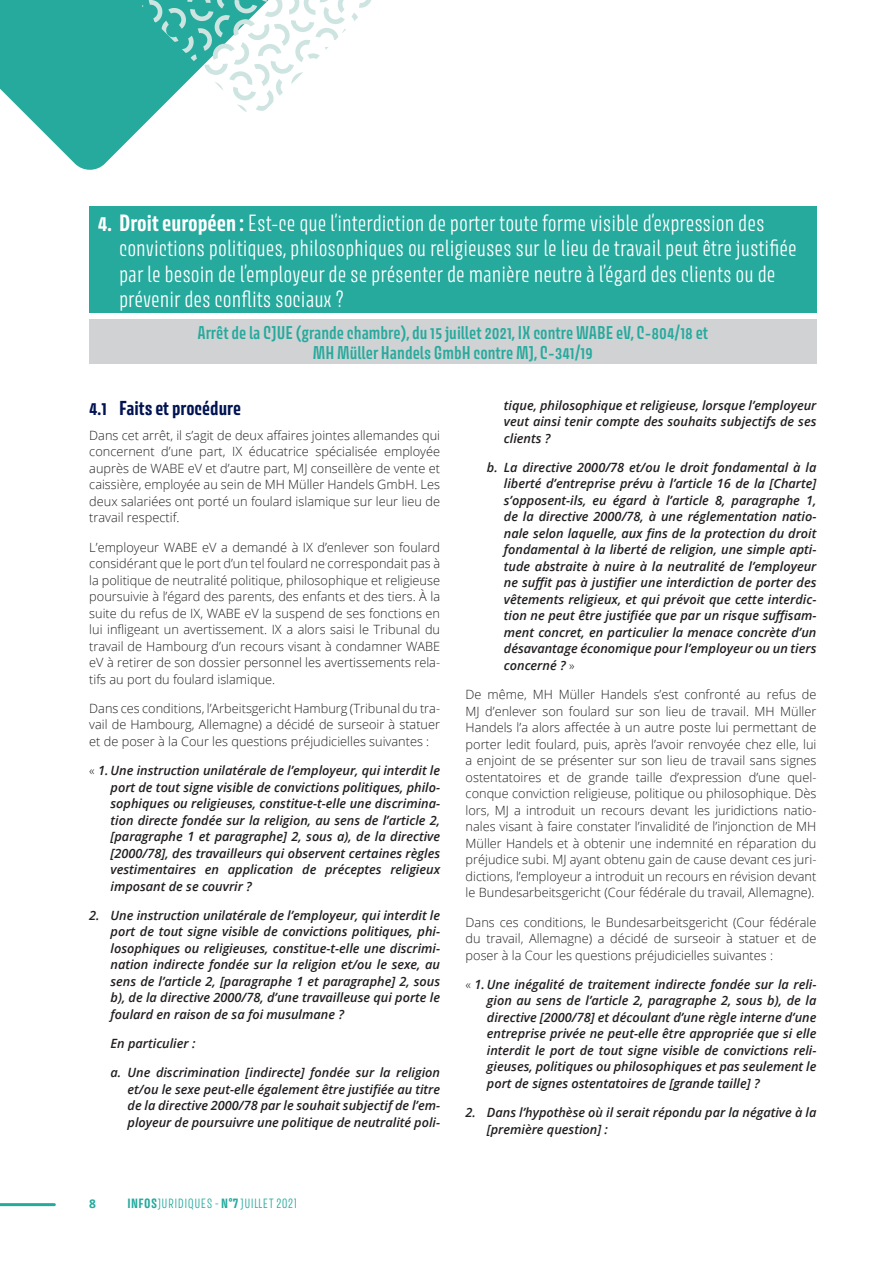
<style>
.page{position:relative;width:893px;height:1263px;background:#fff}
.page>*{position:absolute;margin:0;border:0;box-sizing:border-box;transform-origin:0 0}
.t1{font:300 21px/25.2px "Avory I Latn";color:#fff}
.t2{font:700 18px "Avory I Latn";color:#001352}
.Titre_ARRET{font:600 16.5px/19.8px "Avory I Latn";color:#25aa9d;text-align:center}
.Texte_courant{font:italic 600 12.75px/16.5px "Open Sans";color:#231f20;text-align:justify}
.Texte_courant-2{font:300 12.75px/16.5px "Open Sans";color:#231f20;text-align:justify}
.t3{font:300 12px "Avory I Latn";letter-spacing:.035em;color:#25aa9d}
.t4{font:700 12px "Open Sans";color:#25aa9d}
.s1{font-weight:700}
.s2{font-weight:300;font-style:normal}
</style>
<div class="page">
<svg style="left:0;top:0;width:154px;height:170px;fill:#25aa9d"></svg>
<hr style="left:0;top:1203px;width:54px;height:3px;background:#25aa9d">
<svg style="left:140px;top:0;width:231px;height:115px"></svg>
<div style="left:89px;top:206px;width:727px;height:107px;background:#25aa9d"></div>
<div style="left:89px;top:320px;width:727px;height:44px;background:#d1d2d4"></div>
<p class="t1" style="left:119px;top:211px;width:679px;text-indent:-21px"><span class="s1">4. Droit européen :</span> Est-ce que l’interdiction de porter toute forme visible d’expression des convictions politiques, philosophiques ou religieuses sur le lieu de travail peut être justifiée par le besoin de l’employeur de se présenter de manière neutre à l’égard des clients ou de prévenir des conflits sociaux ?</p>
<p class="Titre_ARRET" style="left:197px;top:323px;width:512px">Arrêt de la CJUE (grande chambre), du 15 juillet 2021, IX contre WABE eV, C-804/18 et<br>MH Müller Handels GmbH contre MJ, C-341/19</p>
<p class="t2" style="left:89px;top:396px;width:153px">4.1 Faits et procédure</p>
<p class="Texte_courant-2" style="left:89px;top:427px;width:352px">Dans cet arrêt, il s’agit de deux affaires jointes allemandes qui concernent d’une part, IX éducatrice spécialisée employée auprès de WABE eV et d’autre part, MJ conseillère de vente et caissière, employée au sein de MH Müller Handels GmbH. Les deux salariées ont porté un foulard islamique sur leur lieu de travail respectif.</p>
<p class="Texte_courant-2" style="left:89px;top:538px;width:352px">L’employeur WABE eV a demandé à IX d’enlever son foulard considérant que le port d’un tel foulard ne correspondait pas à la politique de neutralité politique, philosophique et religieuse poursuivie à l’égard des parents, des enfants et des tiers. À la suite du refus de IX, WABE eV la suspend de ses fonctions en lui infligeant un avertissement. IX a alors saisi le Tribunal du travail de Hambourg d’un recours visant à condamner WABE eV à retirer de son dossier personnel les avertissements rela&shy;tifs au port du foulard islamique.</p>
<p class="Texte_courant-2" style="left:89px;top:700px;width:352px">Dans ces conditions, l’Arbeitsgericht Hamburg (Tribunal du tra&shy;vail de Hambourg, Allemagne) a décidé de surseoir à statuer et de poser à la Cour les questions préjudicielles suivantes :</p>
<p class="Texte_courant" style="left:111px;top:762px;width:331px;text-indent:-21px"><span class="s2">«</span> 1. Une instruction unilatérale de l’employeur, qui interdit le port de tout signe visible de convictions politiques, philo&shy;sophiques ou religieuses, constitue-t-elle une discrimina&shy;tion directe fondée sur la religion, au sens de l’article 2, [paragraphe 1 et paragraphe] 2, sous a), de la directive [2000/78], des travailleurs qui observent certaines règles vestimentaires en application de préceptes religieux imposant de se couvrir ?</p>
<p class="Texte_courant" style="left:111px;top:907px;width:331px;text-indent:-21px">2. Une instruction unilatérale de l’employeur, qui interdit le port de tout signe visible de convictions politiques, phi&shy;losophiques ou religieuses, constitue-t-elle une discrimi&shy;nation indirecte fondée sur la religion et/ou le sexe, au sens de l’article 2, [paragraphe 1 et paragraphe] 2, sous b), de la directive 2000/78, d’une travailleuse qui porte le foulard en raison de sa foi musulmane ?</p>
<p class="Texte_courant" style="left:111px;top:1035px;width:86px">En particulier :</p>
<p class="Texte_courant" style="left:128px;top:1064px;width:314px;text-indent:-17px">a. Une discrimination [indirecte] fondée sur la religion et/ou le sexe peut-elle également être justifiée au titre de la directive 2000/78 par le souhait subjectif de l’em&shy;ployeur de poursuivre une politique de neutralité poli-</p>
<p class="Texte_courant" style="left:504px;top:397px;width:314px">tique, philosophique et religieuse, lorsque l’employeur veut ainsi tenir compte des souhaits subjectifs de ses clients ?</p>
<p class="Texte_courant" style="left:504px;top:459px;width:314px;text-indent:-17px">b. La directive 2000/78 et/ou le droit fondamental à la liberté d’entreprise prévu à l’article 16 de la [Charte] s’opposent-ils, eu égard à l’article 8, paragraphe 1, de la directive 2000/78, à une réglementation natio&shy;nale selon laquelle, aux fins de la protection du droit fondamental à la liberté de religion, une simple apti&shy;tude abstraite à nuire à la neutralité de l’employeur ne suffit pas à justifier une interdiction de porter des vêtements religieux, et qui prévoit que cette interdic&shy;tion ne peut être justifiée que par un risque suffisam&shy;ment concret, en particulier la menace concrète d’un désavantage économique pour l’employeur ou un tiers concerné ? <span class="s2">»</span></p>
<p class="Texte_courant-2" style="left:466px;top:686px;width:352px">De même, MH Müller Handels s’est confronté au refus de MJ d’enlever son foulard sur son lieu de travail. MH Müller Handels l’a alors affectée à un autre poste lui permettant de porter ledit foulard, puis, après l’avoir renvoyée chez elle, lui a enjoint de se présenter sur son lieu de travail sans signes ostentatoires et de grande taille d’expression d’une quel&shy;conque conviction religieuse, politique ou philosophique. Dès lors, MJ a introduit un recours devant les juridictions natio&shy;nales visant à faire constater l’invalidité de l’injonction de MH Müller Handels et à obtenir une indemnité en réparation du préjudice subi. MJ ayant obtenu gain de cause devant ces juri&shy;dictions, l’employeur a introduit un recours en révision devant le Bundesarbeitsgericht (Cour fédérale du travail, Allemagne).</p>
<p class="Texte_courant-2" style="left:466px;top:913px;width:352px">Dans ces conditions, le Bundesarbeitsgericht (Cour fédérale du travail, Allemagne) a décidé de surseoir à statuer et de poser à la Cour les questions préjudicielles suivantes :</p>
<p class="Texte_courant" style="left:487px;top:976px;width:331px;text-indent:-21px"><span class="s2">«</span> 1. Une inégalité de traitement indirecte fondée sur la reli&shy;gion au sens de l’article 2, paragraphe 2, sous b), de la directive [2000/78] et découlant d’une règle interne d’une entreprise privée ne peut-elle être appropriée que si elle interdit le port de tout signe visible de convictions reli&shy;gieuses, politiques ou philosophiques et pas seulement le port de signes ostentatoires de [grande taille] ?</p>
<p class="Texte_courant" style="left:487px;top:1104px;width:331px;text-indent:-21px">2. Dans l’hypothèse où il serait répondu par la négative à la [première question] :</p>
<p class="t4" style="left:89px;top:1195px;width:8px">8</p>
<p class="t3" style="left:127px;top:1196px;width:171px"><span class="s1">INFOS</span>JURIDIQUES - <span class="s1">N°7</span> JUILLET 2021</p>
</div>
